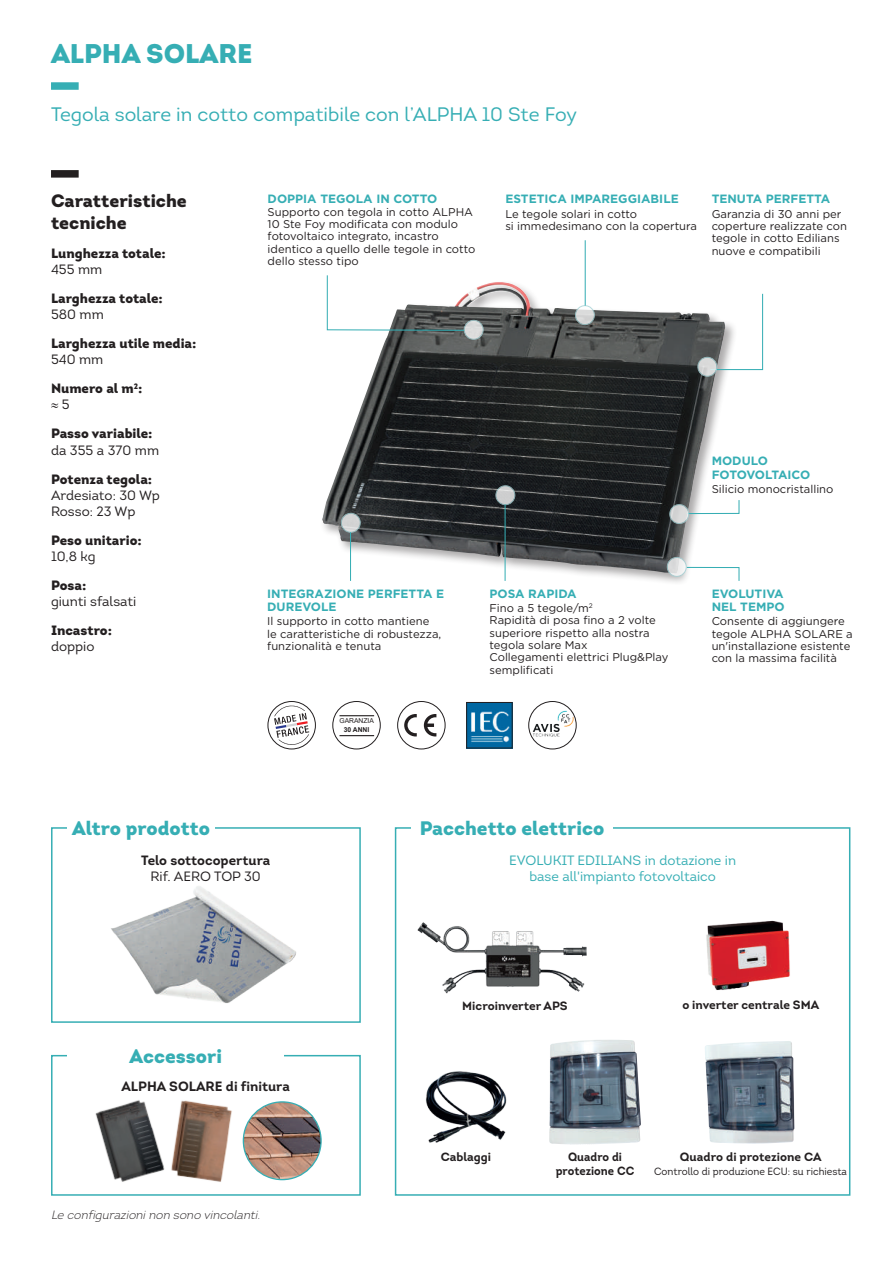
<style>
.page{position:relative;width:893px;height:1263px;background:#fff}
.page>*{position:absolute;margin:0;border:0;box-sizing:border-box;transform-origin:0 0}
.t1{font:900 27px "Intro";color:#36aeb4}
.t2{font:19.5px "Intro";color:#36aeb4}
.t3{font:900 19.5px "Intro";color:#36aeb4}
.t4{font:900 18px/21.6px "Intro";color:#231f20}
.t5{font:900 13.5px/29px "Intro";color:#231f20}
.t6{font:13.5px/16.2px "Intro";color:#231f20}
.t7{font:13.5px/16.2px "Intro";color:#36aeb4;text-align:center}
.t8{font:700 13.5px "Intro";color:#231f20}
.t9{font:700 12px/13.5px "Gotham";color:#36aeb4}
.t10{font:700 12px "Intro";color:#231f20}
.t11{font:italic 300 12px "Intro";color:#231f20}
.t12{font:700 12px/14.4px "Intro";color:#231f20;text-align:center;scale:.95 1}
.t13{font:11.25px/12.3px "Gotham";color:#231f20}
.t14{font:10.5px "Intro";color:#231f20;scale:.95 1}
.t15{font:6.75px "Arial";color:#231f20}
.t16{font:700 6.75px "Arial";color:#231f20}
.s1{font-weight:400}
</style>
<div class="page">
<div style="left:320px;top:279px;width:417px;height:307px;background:#231f20;opacity:.38"></div>
<img style="left:322px;top:287px;width:403px;height:286px">
<div style="left:51px;top:82px;width:28px;height:8px;background:#36aeb4"></div>
<div style="left:51px;top:170px;width:28px;height:8px;background:#231f20"></div>
<svg style="left:464px;top:320px;width:19px;height:19px"></svg>
<div style="left:464px;top:320px;width:20px;height:20px;border:1px solid #a4d1d5;border-radius:50%"></div>
<svg style="left:326px;top:275px;width:139px;height:56px"></svg>
<svg style="left:709px;top:293px;width:55px;height:78px"></svg>
<svg style="left:686px;top:499px;width:54px;height:16px"></svg>
<svg style="left:686px;top:566px;width:54px;height:16px"></svg>
<svg style="left:575px;top:306px;width:19px;height:19px"></svg>
<div style="left:575px;top:305px;width:20px;height:20px;border:1px solid #a4d1d5;border-radius:50%"></div>
<hr style="left:585px;top:240px;width:1px;height:66px;background:#36aeb4">
<svg style="left:698px;top:357px;width:19px;height:19px"></svg>
<div style="left:697px;top:357px;width:20px;height:20px;border:1px solid #a4d1d5;border-radius:50%"></div>
<svg style="left:341px;top:513px;width:19px;height:19px"></svg>
<div style="left:341px;top:513px;width:20px;height:20px;border:1px solid #a4d1d5;border-radius:50%"></div>
<hr style="left:350px;top:532px;width:1px;height:49px;background:#36aeb4">
<svg style="left:496px;top:486px;width:19px;height:19px"></svg>
<div style="left:495px;top:485px;width:20px;height:20px;border:1px solid #a4d1d5;border-radius:50%"></div>
<hr style="left:505px;top:505px;width:1px;height:76px;background:#36aeb4">
<svg style="left:670px;top:505px;width:19px;height:18px"></svg>
<div style="left:669px;top:504px;width:20px;height:20px;border:1px solid #a4d1d5;border-radius:50%"></div>
<svg style="left:268px;top:701px;width:47px;height:48px"></svg>
<div style="left:268px;top:701px;width:48px;height:48px;border:1px solid #231f20;border-radius:50%"></div>
<svg style="left:274px;top:705px;width:35px;height:40px"></svg>
<svg style="left:333px;top:701px;width:47px;height:48px"></svg>
<div style="left:332px;top:701px;width:49px;height:48px;border:1px solid #231f20;border-radius:50%"></div>
<hr style="left:339px;top:735px;width:35px;height:1px;background:#231f20">
<hr style="left:339px;top:715px;width:35px;height:1px;background:#231f20">
<div style="left:397px;top:701px;width:48px;height:48px;border:1px solid #231f20;border-radius:50%"></div>
<svg style="left:404px;top:714px;width:13px;height:22px"></svg>
<svg style="left:424px;top:714px;width:12px;height:22px"></svg>
<img style="left:529px;top:708px;width:47px;height:32px">
<div style="left:528px;top:701px;width:48px;height:48px;border:1px solid #231f20;border-radius:50%"></div>
<img style="left:468px;top:704px;width:43px;height:42px">
<div style="left:466px;top:702px;width:47px;height:46px;border:1px solid #231f20"></div>
<div style="left:51px;top:827px;width:310px;height:196px;border:2px solid #36aeb4"></div>
<div style="left:51px;top:1055px;width:310px;height:141px;border:2px solid #36aeb4"></div>
<div style="left:395px;top:827px;width:455px;height:369px;border:2px solid #36aeb4"></div>
<div style="left:67px;top:821px;width:148px;height:23px;background:#fff"></div>
<div style="left:67px;top:1048px;width:217px;height:23px;background:#fff"></div>
<div style="left:411px;top:821px;width:202px;height:23px;background:#fff"></div>
<img style="left:426px;top:1071px;width:80px;height:72px">
<img style="left:705px;top:1041px;width:90px;height:103px">
<img style="left:706px;top:920px;width:84px;height:70px">
<img style="left:549px;top:1040px;width:92px;height:105px">
<img style="left:417px;top:922px;width:170px;height:71px">
<svg style="left:667px;top:557px;width:19px;height:19px"></svg>
<div style="left:667px;top:557px;width:20px;height:20px;border:1px solid #a4d1d5;border-radius:50%"></div>
<img style="left:111px;top:886px;width:185px;height:117px">
<img style="left:243px;top:1102px;width:78px;height:77px;border-radius:39px">
<div style="left:243px;top:1101px;width:79px;height:79px;border:1px solid #36aeb4;border-radius:50%"></div>
<img style="left:95px;top:1100px;width:60px;height:82px">
<img style="left:155px;top:1100px;width:77px;height:82px">
<div style="left:336px;top:718px;width:41px;height:16px;background:#fff"></div>
<h1 class="t1" style="left:51px;top:36px;width:203px">ALPHA SOLARE</h1>
<h2 class="t2" style="left:51px;top:102px;width:528px">Tegola solare in cotto compatibile con l’ALPHA 10 Ste Foy</h2>
<h3 class="t4" style="left:51px;top:190px;width:137px">Caratteristiche tecniche</h3>
<p class="t5" style="left:51px;top:238px;width:116px">Lunghezza totale:</p>
<p class="t6" style="left:51px;top:261px;width:53px">455 mm</p>
<p class="t5" style="left:51px;top:283px;width:113px">Larghezza totale:</p>
<p class="t6" style="left:51px;top:306px;width:54px">580 mm</p>
<p class="t5" style="left:51px;top:329px;width:147px">Larghezza utile media:</p>
<p class="t5" style="left:51px;top:345px;width:93px"><span class="s1">540 mm<br></span>Numero al m<sup>2</sup>:</p>
<p class="t5" style="left:51px;top:390px;width:103px">≈ <span class="s1">5<br></span>Passo variabile:</p>
<p class="t6" style="left:51px;top:442px;width:110px">da 355 a 370 mm</p>
<p class="t5" style="left:51px;top:464px;width:103px">Potenza tegola:</p>
<p class="t6" style="left:51px;top:487px;width:110px">Ardesiato: 30 Wp<br>Rosso: 23 Wp</p>
<p class="t5" style="left:51px;top:525px;width:92px">Peso unitario:</p>
<p class="t6" style="left:51px;top:548px;width:46px">10,8 kg</p>
<p class="t5" style="left:51px;top:571px;width:37px">Posa:</p>
<p class="t6" style="left:51px;top:593px;width:87px">giunti sfalsati</p>
<p class="t5" style="left:51px;top:616px;width:63px">Incastro:</p>
<p class="t6" style="left:51px;top:638px;width:45px">doppio</p>
<p class="t9" style="left:268px;top:192px;width:171px">DOPPIA TEGOLA IN COTTO</p>
<p class="t13" style="left:268px;top:205px;width:209px">Supporto con tegola in cotto ALPHA<br>10 Ste Foy modificata con modulo fotovoltaico integrato, incastro identico a quello delle tegole in cotto dello stesso tipo</p>
<p class="t9" style="left:505px;top:192px;width:175px">ESTETICA IMPAREGGIABILE</p>
<p class="t13" style="left:505px;top:207px;width:193px">Le tegole solari in cotto<br>si immedesimano con la copertura</p>
<p class="t9" style="left:712px;top:192px;width:120px">TENUTA PERFETTA</p>
<p class="t13" style="left:712px;top:207px;width:137px">Garanzia di 30 anni per coperture realizzate con tegole in cotto Edilians nuove e compatibili</p>
<p class="t9" style="left:267px;top:586px;width:178px">INTEGRAZIONE PERFETTA E<br>DUREVOLE</p>
<p class="t13" style="left:267px;top:615px;width:176px">Il supporto in cotto mantiene le caratteristiche di robustezza, funzionalità e tenuta</p>
<p class="t15" style="left:339px;top:716px;width:36px">GARANZIA</p>
<p class="t16" style="left:344px;top:725px;width:27px">30 ANNI</p>
<p class="t9" style="left:490px;top:586px;width:89px">POSA RAPIDA</p>
<p class="t13" style="left:490px;top:602px;width:180px">Fino a 5 tegole/m<sup>2<br></sup>Rapidità di posa fino a 2 volte superiore rispetto alla nostra tegola solare Max<br>Collegamenti elettrici Plug&amp;Play semplificati</p>
<p class="t9" style="left:712px;top:454px;width:100px">MODULO<br>FOTOVOLTAICO</p>
<p class="t13" style="left:712px;top:483px;width:123px">Silicio monocristallino</p>
<p class="t9" style="left:712px;top:586px;width:74px">EVOLUTIVA<br>NEL TEMPO</p>
<p class="t13" style="left:712px;top:615px;width:143px">Consente di aggiungere tegole ALPHA SOLARE a un'installazione esistente con la massima facilità</p>
<h2 class="t3" style="left:72px;top:816px;width:139px">Altro prodotto</h2>
<h2 class="t3" style="left:420px;top:816px;width:186px">Pacchetto elettrico</h2>
<p class="t8" style="left:141px;top:851px;width:131px">Telo sottocopertura</p>
<p class="t6" style="left:150px;top:868px;width:112px">Rif. AERO TOP 30</p>
<h2 class="t3" style="left:130px;top:1043px;width:94px">Accessori</h2>
<p class="t8" style="left:122px;top:1078px;width:170px">ALPHA SOLARE di finitura</p>
<p class="t11" style="left:51px;top:1207px;width:214px">Le configurazioninon sono vincolanti.</p>
<p class="t7" style="left:509px;top:852px;width:229px">EVOLUKIT EDILIANS in dotazione in base all'impianto fotovoltaico</p>
<p class="t10" style="left:462px;top:998px;width:107px">Microinverter APS</p>
<p class="t10" style="left:682px;top:997px;width:138px">o inverter centrale SMA</p>
<p class="t10" style="left:441px;top:1149px;width:52px">Cablaggi</p>
<p class="t10" style="left:680px;top:1149px;width:143px">Quadro di protezione CA</p>
<p class="t14" style="left:654px;top:1165px;width:205px">Controllo di produzione ECU: su richiesta</p>
<p class="t12" style="left:556px;top:1149px;width:84px">Quadro di protezione CC</p>
</div>
